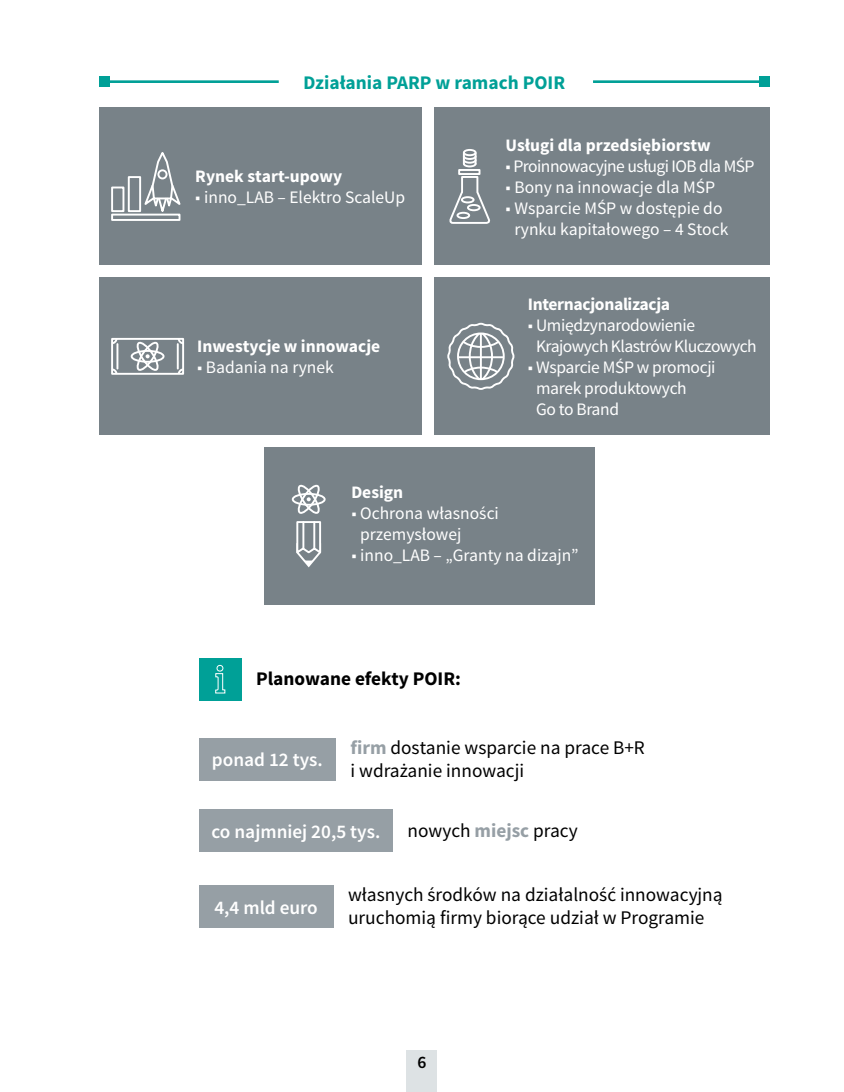
<style>
.page{position:relative;width:844px;height:1092px;background:#fff}
.page>*{position:absolute;margin:0;border:0;box-sizing:border-box;transform-origin:0 0}
.t1{font:19.25px/23.1px "Source Sans Pro";color:#000}
.t2{font:600 19.25px "Source Sans Pro";color:#fff}
.t3{font:700 19.25px "Source Sans Pro";color:#00a097}
.t4{font:700 19.25px "Source Sans Pro";color:#000}
.t5{font:17.5px/21px "Source Sans Pro";letter-spacing:-.01em;color:#fff}
.t6{font:17.5px/21px "Source Sans Pro";letter-spacing:-.03em;color:#fff}
.t7{font:700 17.5px "Source Sans Pro";color:#fff}
.t8{font:700 17.5px "Source Sans Pro";letter-spacing:-.02em;color:#fff}
.t9{font:600 17.5px "Source Sans Pro";color:#000}
.s1{font-weight:700;color:#969fa5}
</style>
<div class="page">
<div style="left:407px;top:1050px;width:30px;height:41px;background:#dde2e4"></div>
<div style="left:264px;top:447px;width:330px;height:158px;background:#788288"></div>
<div style="left:434px;top:277px;width:335px;height:158px;background:#788288"></div>
<div style="left:99px;top:277px;width:323px;height:158px;background:#788288"></div>
<div style="left:434px;top:108px;width:335px;height:157px;background:#788288"></div>
<div style="left:199px;top:658px;width:42px;height:42px;background:#00a097"></div>
<svg style="left:215px;top:664px;width:11px;height:29px"></svg>
<div style="left:99px;top:108px;width:323px;height:157px;background:#788288"></div>
<div style="left:111px;top:213px;width:69px;height:8px;border:2px solid #fff"></div>
<div style="left:111px;top:186px;width:13px;height:26px;border:2px solid #fff"></div>
<div style="left:128px;top:176px;width:13px;height:36px;border:2px solid #fff"></div>
<svg style="left:141px;top:152px;width:40px;height:66px"></svg>
<div style="left:463px;top:149px;width:13px;height:7px;border:2px solid #fff;border-radius:50%"></div>
<svg style="left:462px;top:153px;width:15px;height:15px"></svg>
<svg style="left:449px;top:176px;width:41px;height:48px"></svg>
<div style="left:458px;top:169px;width:22px;height:6px;border:2px solid #fff"></div>
<div style="left:467px;top:204px;width:13px;height:7px;border:2px solid #fff;border-radius:50%"></div>
<div style="left:461px;top:196px;width:13px;height:7px;border:2px solid #fff;border-radius:50%"></div>
<div style="left:456px;top:212px;width:14px;height:7px;border:2px solid #fff;border-radius:50%"></div>
<svg style="left:447px;top:322px;width:68px;height:68px"></svg>
<hr style="left:480px;top:333px;width:1px;height:46px;background:#fff">
<hr style="left:458px;top:356px;width:45px;height:2px;background:#fff">
<div style="left:457px;top:332px;width:47px;height:48px;border:2px solid #fff;border-radius:50%"></div>
<div style="left:111px;top:338px;width:73px;height:37px;border:2px solid #fff"></div>
<hr style="left:116px;top:344px;width:2px;height:24px;background:#fff">
<hr style="left:177px;top:344px;width:2px;height:24px;background:#fff">
<div style="left:131px;top:350px;width:33px;height:13px;border:2px solid #fff;border-radius:50%"></div>
<svg style="left:133px;top:340px;width:26px;height:31px"></svg>
<hr style="left:104px;top:80px;width:175px;height:3px;background:#00a097">
<div style="left:99px;top:76px;width:11px;height:11px;background:#00a097"></div>
<hr style="left:593px;top:80px;width:171px;height:3px;background:#00a097">
<div style="left:758px;top:76px;width:11px;height:11px;background:#00a097"></div>
<div style="left:292px;top:493px;width:33px;height:12px;border:2px solid #fff;border-radius:50%"></div>
<svg style="left:294px;top:484px;width:28px;height:84px"></svg>
<div style="left:199px;top:738px;width:136px;height:42px;background:#969fa5"></div>
<div style="left:199px;top:809px;width:193px;height:42px;background:#969fa5"></div>
<div style="left:199px;top:885px;width:134px;height:42px;background:#969fa5"></div>
<p class="t3" style="left:303px;top:70px;width:263px">Działania PARP w ramach POIR</p>
<p class="t7" style="left:195px;top:165px;width:148px">Rynek start-upowy</p>
<p class="t5" style="left:195px;top:187px;width:211px">■ inno_LAB – Elektro ScaleUp</p>
<p class="t7" style="left:197px;top:335px;width:185px">Inwestycje w innowacje</p>
<p class="t5" style="left:197px;top:357px;width:138px">■ Badania na rynek</p>
<p class="t7" style="left:505px;top:134px;width:207px">Usługi dla przedsiębiorstw</p>
<p class="t6" style="left:505px;top:156px;width:250px">■ Proinnowacyjne usługi IOB dla MŚP</p>
<p class="t5" style="left:505px;top:177px;width:211px">■ Bony na innowacje dla MŚP</p>
<p class="t5" style="left:505px;top:198px;width:224px;text-align:center">■ Wsparcie MŚP w dostępie do rynku kapitałowego – 4 Stock</p>
<p class="t8" style="left:527px;top:293px;width:144px">Internacjonalizacja</p>
<p class="t6" style="left:536px;top:315px;width:222px;text-indent:-8px">■ Umiędzynarodowienie<br>Krajowych Klastrów Kluczowych</p>
<p class="t5" style="left:536px;top:357px;width:181px;text-indent:-8px">■ Wsparcie MŚP w promocji marek produktowych<br>Go to Brand</p>
<p class="t7" style="left:351px;top:481px;width:53px">Design</p>
<p class="t5" style="left:360px;top:503px;width:140px;text-indent:-9px">■ Ochrona własności przemysłowej</p>
<p class="t5" style="left:351px;top:545px;width:229px">■ inno_LAB – „Granty na dizajn”</p>
<p class="t4" style="left:256px;top:666px;width:206px">Planowane efekty POIR:</p>
<p class="t2" style="left:212px;top:747px;width:112px">ponad 12 tys.</p>
<p class="t1" style="left:350px;top:736px;width:296px"><span class="s1">firm</span> dostanie wsparcie na prace B+R i wdrażanie innowacji</p>
<p class="t2" style="left:211px;top:819px;width:170px">co najmniej 20,5 tys.</p>
<p class="t1" style="left:407px;top:819px;width:172px">nowych <span class="s1">miejsc</span> pracy</p>
<p class="t2" style="left:214px;top:894px;width:105px">4,4 mld euro</p>
<p class="t1" style="left:348px;top:883px;width:376px">własnych środków na działalność innowacyjną uruchomią firmy biorące udział w Programie</p>
<p class="t9" style="left:417px;top:1051px;width:10px">6</p>
</div>
